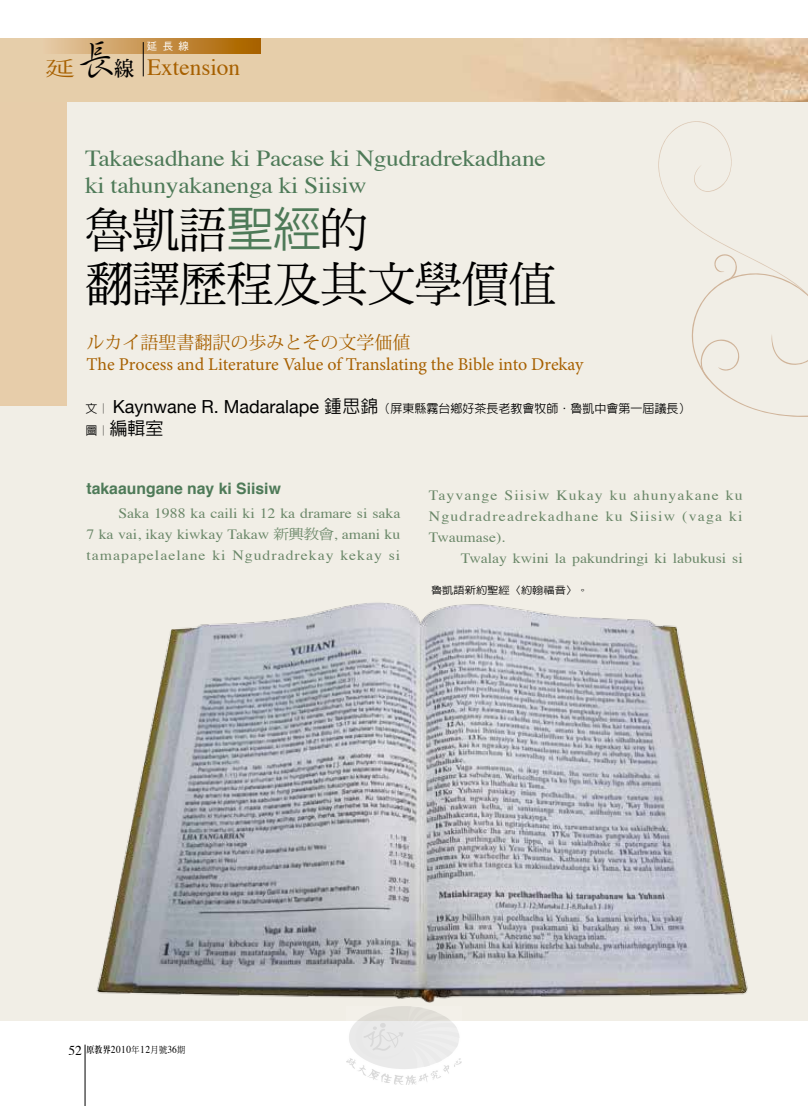
<style>
.page{position:relative;width:808px;height:1106px;background:#fff}
.page>*{position:absolute;margin:0;border:0;box-sizing:border-box;transform-origin:0 0}
.t1{font:48px/54px "DF Ming Std W5";letter-spacing:-.02em;color:#000}
.t2{font:23.25px "Times";color:#a76000}
.t3{font:22.95px/27.6px "Times";letter-spacing:-.01em;color:#4e7a58;scale:1.11 1}
.t4{font:18px/20.7px "Minion Pro";letter-spacing:-.005em;color:#a76000}
.t5{font:500 18px "AR Hei B5";color:#000}
.t6{font:700 15.75px "Helvetica";color:#4e7a58}
.t7{font:14.1px/21px "Times";letter-spacing:.065em;color:#6a8768;text-align:justify;scale:1.11 1}
.t8{font:14.1px "Times";color:#6a8768;scale:1.11 1}
.t9{font:500 12px "AR Hei B5";color:#000}
.t10{font:10.5px "Times";letter-spacing:.05em;color:#000;scale:.9 1}
.t11{font:10.5px "Heisei Kaku Go Std W3";color:#fff}
.t12{font:500 10.2px "AR Hei B5";color:#000;scale:1.11 1}
.s1{font-family:"AR Ming B5";font-weight:500;font-size:20.4px}
.s2{font-family:"AR Xing Shu B5";font-weight:500;font-size:42.75px;color:#000}
.s3{font-family:"AR Ming B5";font-weight:700;font-size:20.4px;color:#000}
.s4{font-family:"AR Hei B5";font-weight:500;color:#4e7a58}
.s5{font-family:"Koz Min Pro"}
.s6{font-family:"Helvetica Neue";font-weight:400;font-size:18px}
.s7{font-size:18px}
.s8{font-size:12px}
.s9{font-family:"DF Ming Std W5"}
.s10{font-size:13.5px}
.s11{font-family:"AR Ming B5";font-weight:800;font-size:9px}
.s12{font-family:"DF Ming Std W5";font-size:9px}
</style>
<div class="page">
<div style="left:0;top:42px;width:808px;height:978px;background:#f1eee6"></div>
<img style="left:0;top:39px;width:808px;height:62px">
<hr style="left:85px;top:1044px;width:1px;height:62px;background:#000">
<svg style="left:43px;top:39px;width:218px;height:14px;background:#c7944e"></svg>
<hr style="left:143px;top:42px;width:1px;height:34px;background:#000">
<img style="left:66px;top:602px;width:701px;height:419px">
<svg style="left:658px;top:121px;width:150px;height:296px"></svg>
<img style="left:347px;top:1006px;width:114px;height:78px">
<p class="t2" style="left:45px;top:46px;width:197px"><span class="s1">延</span><span class="s2">長</span><span class="s3">線</span> Extension</p>
<p class="t11" style="left:147px;top:40px;width:43px">延長線</p>
<p class="t3" style="left:85px;top:142px;width:417px">Takaesadhane ki Pacase ki Ngudradrekadhane ki tahunyakanenga ki Siisiw</p>
<p class="t1" style="left:85px;top:202px;width:473px">魯凱語<span class="s4">聖經</span>的<br>翻譯歷程及其文學價值</p>
<p class="t4" style="left:87px;top:333px;width:498px"><span class="s5">ルカイ語聖書翻訳の歩みとその文学価値<br></span>The Process and Literature Value of Translating the Bible into Drekay</p>
<p class="t9" style="left:86px;top:402px;width:606px">文︱ <span class="s6">Kaynwane R. Madaralape</span> <span class="s7">鍾思錦</span>（屏東縣霧台鄉好茶長老教會牧師．魯凱中會第一屆議長）</p>
<p class="t5" style="left:86px;top:419px;width:80px"><span class="s8">圖︱</span>編輯室</p>
<p class="t6" style="left:87px;top:476px;width:196px">takaaungane nay ki Siisiw</p>
<p class="t7" style="left:87px;top:501px;width:284px;text-indent:32px">Saka 1988 ka caili ki 12 ka dramare si saka 7 ka vai, ikay kiwkay Takaw <span class="s9">新興教會</span>, amani ku tamapapelaelane ki Ngudradrekay kekay si</p>
<p class="t7" style="left:429px;top:484px;width:284px">Tayvange Siisiw Kukay ku ahunyakane ku</p>
<p class="t7" style="left:429px;top:505px;width:284px">Ngudradreadrekadhane ku Siisiw (vaga ki</p>
<p class="t8" style="left:429px;top:524px;width:70px">Twaumase).</p>
<p class="t8" style="left:461px;top:545px;width:256px">Twalay kwini la pakundringi ki labukusi si</p>
<p class="t12" style="left:431px;top:584px;width:143px">魯凱語新約聖經〈約翰福音〉。</p>
<p class="t10" style="left:68px;top:1039px;width:131px"><span class="s10">52</span> <span class="s11">原教界</span>2010<span class="s12">年</span>12<span class="s12">月號</span>36<span class="s12">期</span></p>
</div>
